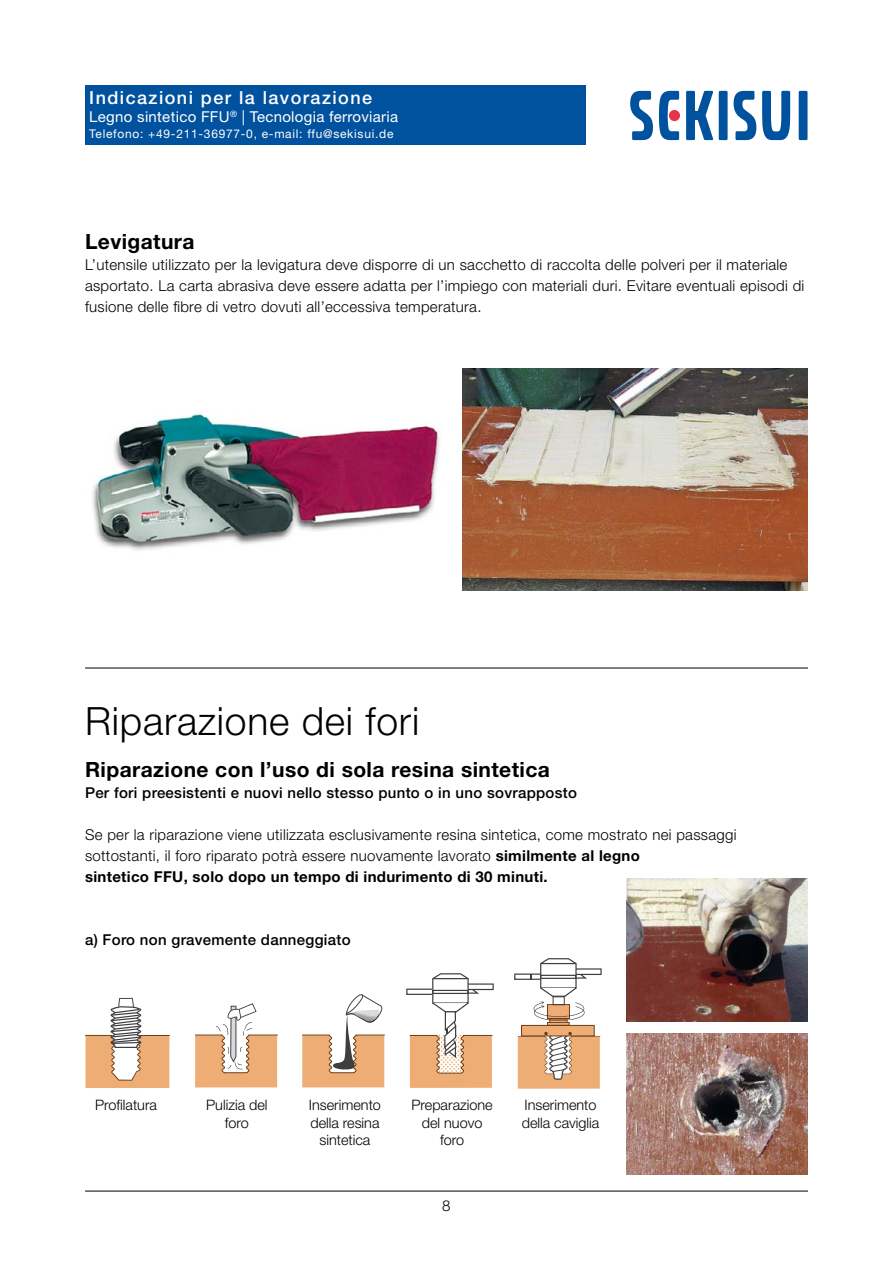
<style>
.page{position:relative;width:893px;height:1263px;background:#fff}
.page>*{position:absolute;margin:0;border:0;box-sizing:border-box;transform-origin:0 0}
.t1{font:300 39px "Helvetica Neue LT Std";letter-spacing:.02em;color:#000}
.t2{font:700 21px "Helvetica Neue LT Std";letter-spacing:.02em;color:#000}
.t3{font:500 18px "Helvetica Neue LT Std";letter-spacing:.08em;color:#fff}
.t4{font:300 15px/21px "Helvetica Neue LT Std";letter-spacing:.02em;color:#000}
.t5{font:500 15px "Helvetica Neue LT Std";letter-spacing:.02em;color:#000}
.t6{font:15px "Helvetica Neue LT Std";letter-spacing:.02em;color:#fff}
.t7{font:300 14.4px/17.2px "Helvetica Neue LT Std";color:#000;text-align:center}
.t8{font:12px "Helvetica Neue LT Std";letter-spacing:.06em;color:#fff}
.s1{font-weight:700}
</style>
<div class="page">
<svg style="left:85px;top:998px;width:85px;height:90px"></svg>
<svg style="left:195px;top:1003px;width:83px;height:84px"></svg>
<svg style="left:302px;top:994px;width:83px;height:93px"></svg>
<svg style="left:514px;top:958px;width:88px;height:131px"></svg>
<svg style="left:406px;top:973px;width:88px;height:115px"></svg>
<div style="left:719px;top:91px;width:9px;height:49px;background:#00519e"></div>
<div style="left:799px;top:91px;width:8px;height:49px;background:#00519e"></div>
<svg style="left:630px;top:91px;width:23px;height:49px"></svg>
<svg style="left:734px;top:91px;width:22px;height:49px"></svg>
<svg style="left:762px;top:91px;width:28px;height:49px"></svg>
<svg style="left:686px;top:91px;width:27px;height:49px"></svg>
<svg style="left:659px;top:91px;width:20px;height:49px"></svg>
<div style="left:669px;top:110px;width:11px;height:11px;background:#e5344b;border-radius:50%"></div>
<div style="left:85px;top:85px;width:500px;height:60px;background:#00519e"></div>
<hr style="left:85px;top:668px;width:723px;height:1px;background:#000">
<img style="left:92px;top:414px;width:349px;height:137px">
<img style="left:626px;top:878px;width:182px;height:144px">
<img style="left:626px;top:1033px;width:182px;height:142px">
<hr style="left:85px;top:1191px;width:723px;height:1px;background:#000">
<img style="left:462px;top:369px;width:346px;height:221px">
<p class="t3" style="left:89px;top:87px;width:284px">Indicazioni per la lavorazione</p>
<p class="t6" style="left:89px;top:108px;width:310px">Legno sintetico FFU<sup>®</sup> | Tecnologia ferroviaria</p>
<p class="t8" style="left:89px;top:127px;width:306px">Telefono: +49-211-36977-0, e-mail: ffu@sekisui.de</p>
<h2 class="t2" style="left:85px;top:228px;width:111px">Levigatura</h2>
<p class="t4" style="left:85px;top:254px;width:721px">L’utensile utilizzato per la levigatura deve disporre di un sacchetto di raccolta delle polveri per il materiale asportato. La carta abrasiva deve essere adatta per l’impiego con materiali duri. Evitare eventuali episodi di fusione delle fibre di vetro dovuti all’eccessiva temperatura.</p>
<h1 class="t1" style="left:85px;top:698px;width:336px">Riparazione dei fori</h1>
<h2 class="t2" style="left:85px;top:757px;width:466px">Riparazione con l’uso di sola resina sintetica</h2>
<p class="t5" style="left:85px;top:784px;width:494px">Per fori preesistenti e nuovi nello stesso punto o in uno sovrapposto</p>
<p class="t4" style="left:85px;top:824px;width:653px">Se per la riparazione viene utilizzata esclusivamente resina sintetica, come mostrato nei passaggi sottostanti, il foro riparato potrà essere nuovamente lavorato <span class="s1">similmente al legno<br>sintetico FFU, solo dopo un tempo di indurimento di 30 minuti.</span></p>
<p class="t5" style="left:85px;top:931px;width:267px">a) Foro non gravemente danneggiato</p>
<p class="t7" style="left:95px;top:1096px;width:63px">Profilatura</p>
<p class="t7" style="left:206px;top:1096px;width:63px">Pulizia del foro</p>
<p class="t7" style="left:309px;top:1096px;width:73px">Inserimento della resina sintetica</p>
<p class="t7" style="left:522px;top:1096px;width:79px;text-align:left">Inserimento della caviglia</p>
<p class="t7" style="left:412px;top:1096px;width:83px">Preparazione del nuovo foro</p>
<p class="t4" style="left:442px;top:1195px;width:10px">8</p>
</div>
